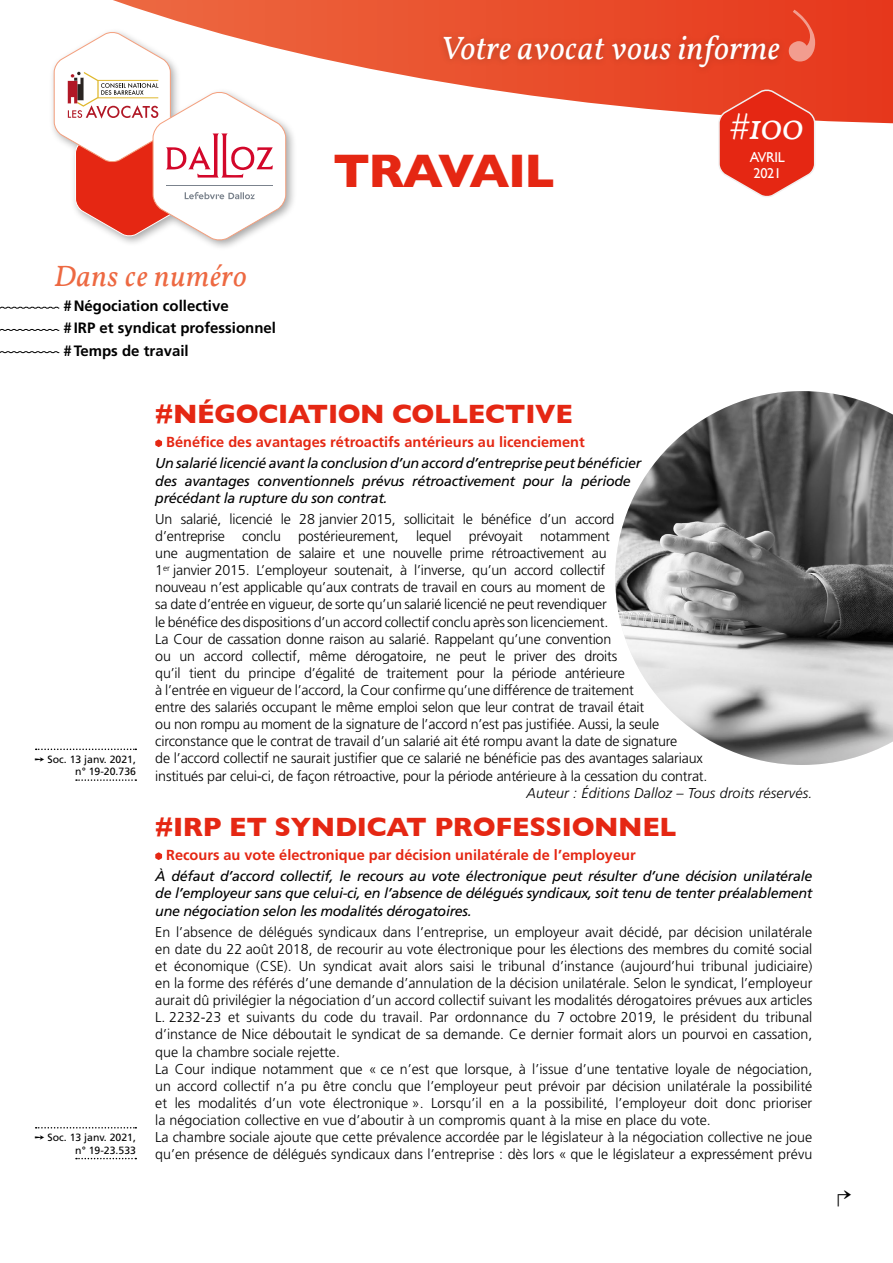
<style>
.page{position:relative;width:893px;height:1263px;background:#fff}
.page>*{position:absolute;margin:0;border:0;box-sizing:border-box;transform-origin:0 0}
.t1{font:700 48px "Gill Sans";letter-spacing:-.03em;color:#e52713}
.t2{font:italic 36px "Vollkorn";color:#fff}
.t3{font:italic 33px "Vollkorn";letter-spacing:.01em;color:#fff}
.t4{font:italic 30px "Vollkorn";letter-spacing:.02em;color:#ed6942}
.t5{font:28.8px "MS Mincho";color:#000}
.t6{font:700 27px "Gill Sans";letter-spacing:-.01em;color:#e52713}
.t7{font:700 15px/22.2px "Frutiger";color:#000}
.t8{font:700 14.55px "Frutiger";color:#e52713}
.t9{font:300 14.25px/17.1px "Frutiger";color:#000}
.t10{font:italic 14.25px/17.1px "Frutiger";letter-spacing:-.02em;color:#000}
.t11{font:italic 300 14.25px "Frutiger";letter-spacing:.01em;color:#000}
.t12{font:14.25px/16.2px "Gill Sans";letter-spacing:-.02em;color:#fff}
.t13{font:10.5px/12.3px "Frutiger";color:#000;text-align:right}
</style>
<div class="page">
<svg style="left:0;top:329px;width:59px;height:2px"></svg>
<svg style="left:0;top:351px;width:59px;height:2px"></svg>
<svg style="left:0;top:306px;width:59px;height:3px"></svg>
<svg style="left:113px;top:0;width:780px;height:124px"></svg>
<div style="left:437px;top:29px;width:350px;height:46px;background:#000;opacity:.2"></div>
<div style="left:49px;top:27px;width:248px;height:224px;background:#000;opacity:.35"></div>
<svg style="left:54px;top:31px;width:232px;height:210px"></svg>
<svg style="left:717px;top:88px;width:99px;height:109px;background:#e84d3b"></svg>
<svg style="left:155px;top:439px;width:7px;height:8px"></svg>
<svg style="left:155px;top:852px;width:7px;height:8px"></svg>
<svg style="left:36px;top:748px;width:100px;height:2px"></svg>
<svg style="left:76px;top:779px;width:60px;height:2px"></svg>
<img style="left:615px;top:391px;width:278px;height:374px">
<svg style="left:36px;top:1127px;width:100px;height:1px"></svg>
<svg style="left:76px;top:1158px;width:60px;height:1px"></svg>
<svg style="left:789px;top:10px;width:26px;height:52px"></svg>
<h3 class="t3" style="left:440px;top:28px;width:341px">Votre avocat vous informe</h3>
<h1 class="t1" style="left:333px;top:133px;width:223px">TRAVAIL</h1>
<h2 class="t2" style="left:729px;top:105px;width:76px">#100</h2>
<p class="t12" style="left:750px;top:149px;width:37px">AVRIL<br>2021</p>
<h3 class="t4" style="left:54px;top:258px;width:194px">Dans ce numéro</h3>
<p class="t7" style="left:64px;top:295px;width:214px">#Négociation collective<br>#IRP et syndicat professionnel #Temps de travail</p>
<p class="t13" style="left:35px;top:753px;width:103px">➙ Soc. 13 janv. 2021, n° 19-20.736</p>
<p class="t13" style="left:35px;top:1131px;width:103px">➙ Soc. 13 janv. 2021, n° 19-23.533</p>
<h3 class="t6" style="left:155px;top:393px;width:419px">#NÉGOCIATION COLLECTIVE</h3>
<p class="t8" style="left:166px;top:433px;width:420px">Bénéfice des avantages rétroactifs antérieurs au licenciement</p>
<p class="t10" style="left:155px;top:455px;width:488px">Un salarié licencié avant la conclusion d’un accord d’entreprise peut bénéficier des avantages conventionnels prévus rétroactivement pour la période précédant la rupture du son contrat.</p>
<p class="t9" style="left:155px;top:511px;width:554px">Un salarié, licencié le 28 janvier 2015, sollicitait le bénéfice d’un accord<br>d’entreprise conclu postérieurement, lequel prévoyait notamment<br>une augmentation de salaire et une nouvelle prime rétroactivement au<br>1<sup>er</sup> janvier 2015. L’employeur soutenait, à l’inverse, qu’un accord collectif<br>nouveau n’est applicable qu’aux contrats de travail en cours au moment de<br>sa date d’entrée en vigueur, de sorte qu’un salarié licencié ne peut revendiquer<br>le bénéfice des dispositions d’un accord collectif conclu après son licenciement.<br>La Cour de cassation donne raison au salarié. Rappelant qu’une convention<br>ou un accord collectif, même dérogatoire, ne peut le priver des droits<br>qu’il tient du principe d’égalité de traitement pour la période antérieure<br>à l’entrée en vigueur de l’accord, la Cour confirme qu’une différence de traitement<br>entre des salariés occupant le même emploi selon que leur contrat de travail était<br>ou non rompu au moment de la signature de l’accord n’est pas justifiée. Aussi, la seule circonstance que le contrat de travail d’un salarié ait été rompu avant la date de signature<br>de l’accord collectif ne saurait justifier que ce salarié ne bénéficie pas des avantages salariaux institués par celui-ci, de façon rétroactive, pour la période antérieure à la cessation du contrat.</p>
<p class="t11" style="left:526px;top:784px;width:287px">Auteur : Éditions Dalloz – Tous droits réservés.</p>
<h3 class="t6" style="left:155px;top:805px;width:523px">#IRP ET SYNDICAT PROFESSIONNEL</h3>
<p class="t8" style="left:166px;top:846px;width:471px">Recours au vote électronique par décision unilatérale de l’employeur</p>
<p class="t10" style="left:155px;top:868px;width:659px;text-align:justify">À défaut d’accord collectif, le recours au vote électronique peut résulter d’une décision unilatérale de l’employeur sans que celui-ci, en l’absence de délégués syndicaux, soit tenu de tenter préalablement une négociation selon les modalités dérogatoires.</p>
<p class="t9" style="left:155px;top:923px;width:659px">En l’absence de délégués syndicaux dans l’entreprise, un employeur avait décidé, par décision unilatérale en date du 22 août 2018, de recourir au vote électronique pour les élections des membres du comité social et économique (CSE). Un syndicat avait alors saisi le tribunal d’instance (aujourd’hui tribunal judiciaire) en la forme des référés d’une demande d’annulation de la décision unilatérale. Selon le syndicat, l’employeur aurait dû privilégier la négociation d’un accord collectif suivant les modalités dérogatoires prévues aux articles L. 2232-23 et suivants du code du travail. Par ordonnance du 7 octobre 2019, le président du tribunal d’instance de Nice déboutait le syndicat de sa demande. Ce dernier formait alors un pourvoi en cassation, que la chambre sociale rejette.<br>La Cour indique notamment que « ce n’est que lorsque, à l’issue d’une tentative loyale de négociation, un accord collectif n’a pu être conclu que l’employeur peut prévoir par décision unilatérale la possibilité et les modalités d’un vote électronique ». Lorsqu’il en a la possibilité, l’employeur doit donc prioriser la négociation collective en vue d’aboutir à un compromis quant à la mise en place du vote.<br>La chambre sociale ajoute que cette prévalence accordée par le législateur à la négociation collective ne joue qu’en présence de délégués syndicaux dans l’entreprise : dès lors « que le législateur a expressément prévu</p>
<h3 class="t5" style="left:851px;top:1214px;width:16px;rotate:-180deg">↵</h3>
</div>
